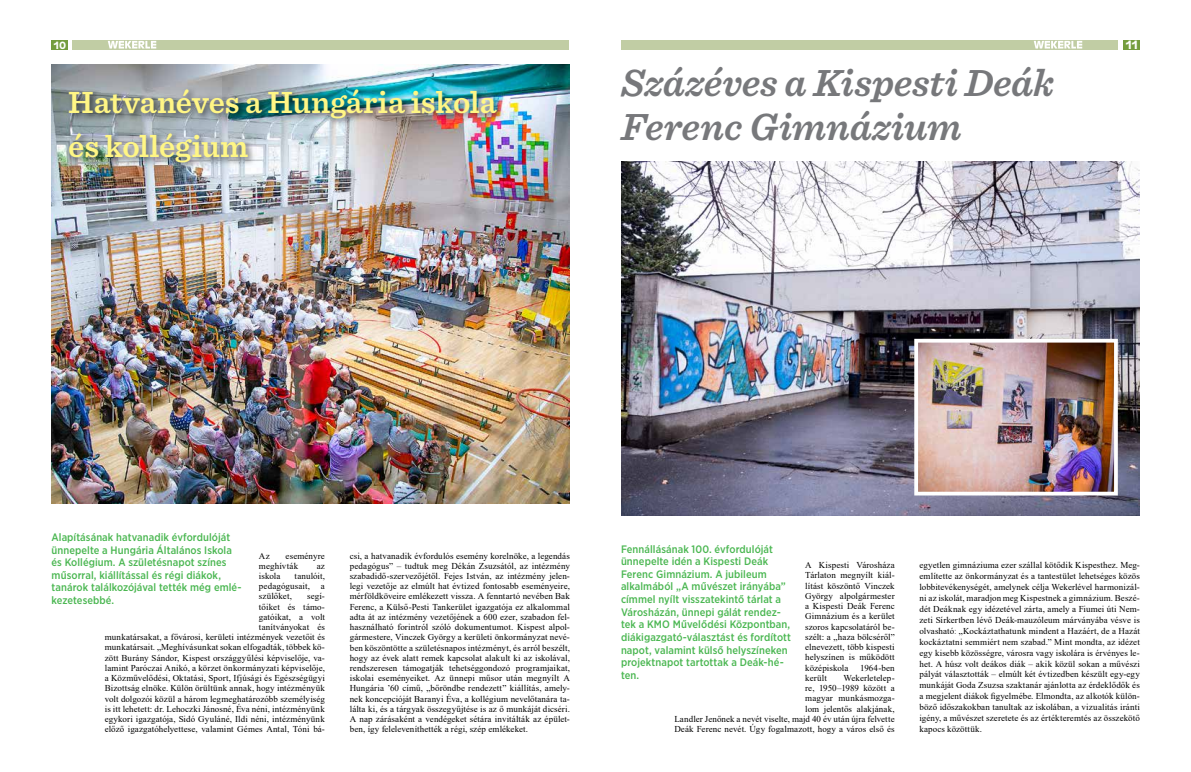
<style>
.page{position:relative;width:1191px;height:772px;background:#fff}
.page>*{position:absolute;margin:0;border:0;box-sizing:border-box;transform-origin:0 0}
.t1{font:italic 600 39.4px/44px "Sentinel";letter-spacing:-.005em;color:#77787b}
.t2{font:600 32px/44px "Sentinel";letter-spacing:-.005em;color:#fff685}
.t3{font:800 12px "Andes";color:#fff}
.t4{font:500 10.8px/12.6px "Gotham Narrow";letter-spacing:.005em;color:#4bb752}
.t5{font:800 10.5px "Andes";color:#fff}
.t6{font:9px/10.2px "Times New Roman";letter-spacing:.01em;color:#000;text-align:justify}
</style>
<div class="page">
<div style="left:52px;top:40px;width:16px;height:10px;background:#749d3e"></div>
<img style="left:51px;top:64px;width:518px;height:439px">
<div style="left:66px;top:86px;width:440px;height:86px;background:#000;opacity:.71"></div>
<div style="left:1123px;top:40px;width:16px;height:10px;background:#749d3e"></div>
<img style="left:621px;top:162px;width:519px;height:353px">
<div style="left:72px;top:40px;width:497px;height:10px;background:#c1cda4"></div>
<div style="left:621px;top:40px;width:496px;height:10px;background:#c1cda4"></div>
<svg style="left:108px;top:41px;width:48px;height:7px"></svg>
<svg style="left:1034px;top:41px;width:48px;height:7px"></svg>
<img style="left:919px;top:343px;width:193px;height:147px">
<div style="left:914px;top:338px;width:203px;height:157px;border:4px solid #fff"></div>
<p class="t5" style="left:54px;top:38px;width:14px">10</p>
<h2 class="t2" style="left:68px;top:78px;width:429px">Hatvanéves a Hungária iskola és kollégium</h2>
<h1 class="t1" style="left:621px;top:59px;width:434px">Százéves a Kispesti Deák<br>Ferenc Gimnázium</h1>
<h3 class="t3" style="left:1125px;top:37px;width:14px">11</h3>
<p class="t4" style="left:52px;top:530px;width:191px">Alapításának hatvanadik évfordulóját ünnepelte a Hungária Általános Iskola és Kollégium. A születésnapot színes műsorral, kiállítással és régi diákok, tanárok találkozójával tették még emlé&shy;kezetesebbé.</p>
<p class="t6" style="left:259px;top:549px;width:67px;text-indent:27px">eseményre meghívták</p>
<p class="t6" style="left:259px;top:549px;width:12px">Az</p>
<p class="t6" style="left:317px;top:560px;width:10px">az</p>
<p class="t6" style="left:259px;top:570px;width:67px;text-indent:36px">tanulóit, pedagógusait, a szülőket,</p>
<p class="t6" style="left:259px;top:570px;width:23px">iskola</p>
<p class="t6" style="left:105px;top:590px;width:222px;text-align:right">segí-<br>tőiket és támo-<br>gatóikat, a volt<br>tanítványokat és<br>munkatársakat, a fővárosi, kerületi intézmények vezetőit és munkatársait. „Meghívásunkat sokan elfogadták, többek kö&shy;zött Burány Sándor, Kispest országgyűlési képviselője, va&shy;lamint Paróczai Anikó, a körzet önkormányzati képviselője, a Közművelődési, Oktatási, Sport, Ifjúsági és Egészségügyi Bizottság elnöke. Külön örültünk annak, hogy intézményük volt dolgozói közül a három legmeghatározóbb személyiség is itt lehetett: dr. Lehoczki Jánosné, Éva néni, intézményünk egykori igazgatója, Sidó Gyuláné, Ildi néni, intézményünk előző igazgatóhelyettese, valamint Gémes Antal, Tóni bá-</p>
<p class="t6" style="left:350px;top:549px;width:222px">csi, a hatvanadik évfordulós esemény korelnöke, a legendás pedagógus” – tudtuk meg Dékán Zsuzsától, az intézmény szabadidő-szervezőjétől. Fejes István, az intézmény jelen&shy;legi vezetője az elmúlt hat évtized fontosabb eseményeire, mérföldköveire emlékezett vissza. A fenntartó nevében Bak Ferenc, a Külső-Pesti Tankerület igazgatója ez alkalommal adta át az intézmény vezetőjének a 600 ezer, szabadon fel&shy;használható forintról szóló dokumentumot. Kispest alpol&shy;gármestere, Vinczek György a kerületi önkormányzat nevé&shy;ben köszöntötte a születésnapos intézményt, és arról beszélt, hogy az évek alatt remek kapcsolat alakult ki az iskolával, rendszeresen támogatják tehetséggondozó programjaikat, iskolai eseményeiket. Az ünnepi műsor után megnyílt A Hungária ’60 című, „bőröndbe rendezett” kiállítás, amely&shy;nek koncepcióját Baranyi Éva, a kollégium nevelőtanára ta&shy;lálta ki, és a tárgyak összegyűjtése is az ő munkáját dicséri.<br>A nap zárásaként a vendégeket sétára invitálták az épület&shy;ben, így feleleveníthették a régi, szép emlékeket.</p>
<p class="t4" style="left:621px;top:542px;width:171px">Fennállásának 100. évfordulóját ünnepelte idén a Kispesti Deák<br>Ferenc Gimnázium. A jubileum alkalmából „A művészet irányába” címmel nyílt visszatekintő tárlat a<br>Városházán, ünnepi gálát rendez&shy;tek a KMO Művelődési Központban, diákigazgató-választást és fordított napot, valamint külső helyszíneken projektnapot tartottak a Deák-hé&shy;ten.</p>
<p class="t6" style="left:805px;top:559px;width:91px">A Kispesti Városháza Tárlaton megnyílt kiál&shy;lítást köszöntő Vinczek György alpolgármester a Kispesti Deák Ferenc Gimnázium és a kerület szoros kapcsolatáról be&shy;szélt: a „haza bölcséről” elnevezett, több kispesti helyszínen is működött középiskola</p>
<p class="t6" style="left:860px;top:661px;width:36px">1964-ben</p>
<p class="t6" style="left:674px;top:672px;width:222px;text-align:right">Wekerletelep-<br>re, 1950–1989 között a<br>magyar munkásmozga-<br>lom jelentős alakjának,<br>Landler Jenőnek a nevét viselte, majd 40 év után újra felvette Deák Ferenc nevét. Úgy fogalmazott, hogy a város első és</p>
<p class="t6" style="left:805px;top:672px;width:23px">került</p>
<p class="t6" style="left:919px;top:559px;width:222px;line-height:10.9px">egyetlen gimnáziuma ezer szállal kötődik Kispesthez. Meg&shy;említette az önkormányzat és a tantestület lehetséges közös lobbitevékenységét, amelynek célja Wekerlével harmonizál&shy;ni az iskolát, maradjon meg Kispestnek a gimnázium. Beszé&shy;dét Deáknak egy idézetével zárta, amely a Fiumei úti Nem&shy;zeti Sírkertben lévő Deák-mauzóleum márványába vésve is olvashatóː „Kockáztathatunk mindent a Hazáért, de a Hazát kockáztatni semmiért nem szabad.” Mint mondta, az idézet egy kisebb közösségre, városra vagy iskolára is érvényes le&shy;het. A húsz volt deákos diák – akik közül sokan a művészi pályát választották – elmúlt két évtizedben készült egy-egy munkáját Goda Zsuzsa szaktanár ajánlotta az érdeklődők és a megjelent diákok figyelmébe. Elmondta, az alkotók külön&shy;böző időszakokban tanultak az iskolában, a vizualitás iránti igény, a művészet szeretete és az értékteremtés az összekötő kapocs közöttük.</p>
</div>
